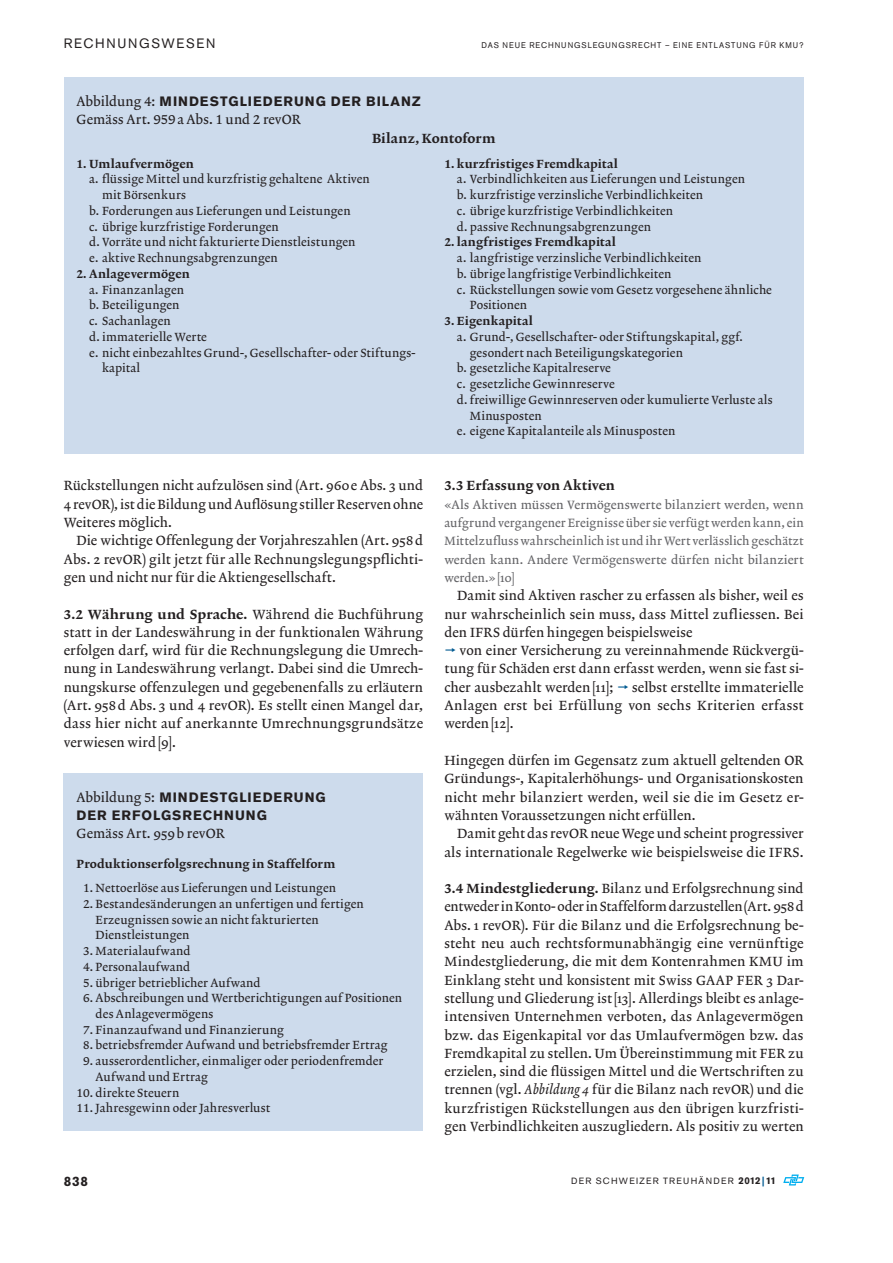
<style>
.page{position:relative;width:893px;height:1263px;background:#fff}
.page>*{position:absolute;margin:0;border:0;box-sizing:border-box;transform-origin:0 0}
.t1{font:13.5px/18.3px "Lexicon No 2 A Roman Txt";letter-spacing:.01em;color:#231f20;text-align:justify}
.t2{font:700 13.5px/18.3px "Akzidenz Grotesk BE";letter-spacing:.075em;color:#231f20}
.t3{font:13.5px "Lexicon No 2 D Roman Tab";letter-spacing:.01em;color:#231f20}
.t4{font:13.5px "Lexicon No 2 A Roman Tab";letter-spacing:.01em;color:#231f20}
.t5{font:13.5px "Akzidenz Grotesk BE";letter-spacing:.13em;color:#231f20}
.t6{font:12.15px/18.3px "Lexicon No 2 A Roman Txt";letter-spacing:.01em;color:#636366;text-align:justify}
.t7{font:12px/15.8px "Lexicon No 2 A Roman Txt";letter-spacing:.01em;color:#231f20}
.t8{font:12px "Lexicon No 2 D Roman Txt";letter-spacing:.015em;color:#231f20}
.t9{font:9px "Akzidenz Grotesk BE";letter-spacing:.14em;color:#231f20}
.t10{font:8.25px "Akzidenz Grotesk BE";letter-spacing:.125em;color:#231f20;scale:.95 1}
.s1{font-family:"Lexicon No 2 A Roman Tab";font-weight:400}
.s2{font-family:"Lexicon No 2 D Roman Tab"}
.s3{font-family:"Lexicon No 2 A Roman Txt"}
.s4{font-family:"Lexicon No 2 A Roman Tab"}
.s5{font-family:"Lexicon No 2 A Italic Txt"}
.s6{font-weight:700;font-size:9.75px}
.s7{font-weight:700;font-size:9.75px;color:#005a91}
</style>
<div class="page">
<svg style="left:783px;top:1174px;width:21px;height:11px"></svg>
<div style="left:64px;top:78px;width:740px;height:376px;background:#cddbec"></div>
<div style="left:64px;top:774px;width:359px;height:357px;background:#cddbec"></div>
<p class="t5" style="left:64px;top:35px;width:153px">RECHNUNGSWES EN</p>
<p class="t10" style="left:482px;top:40px;width:340px">DAS NEUE RECHNUNGSLEGUNGS RECHT – EINE ENTLASTUNG FÜR KMU ?</p>
<p class="t2" style="left:77px;top:92px;width:345px"><span class="s1">Abbildung 4:</span> MINDESTGLIEDERUNG DER BILANZ</p>
<p class="t4" style="left:77px;top:112px;width:226px">Gemäss Art. 959a Abs. 1 und 2 revOR</p>
<p class="t3" style="left:372px;top:130px;width:125px">Bilanz, Kontoform</p>
<p class="t8" style="left:77px;top:157px;width:119px"><span class="s2">1</span>. Umlaufvermögen</p>
<p class="t7" style="left:89px;top:172px;width:282px">a. flüssige Mittel und kurzfristig gehaltene Aktiven</p>
<p class="t7" style="left:102px;top:188px;width:85px">mit Börsenkurs</p>
<p class="t7" style="left:89px;top:203px;width:263px">b. Forderungen aus Lieferungen und Leistungen</p>
<p class="t7" style="left:89px;top:219px;width:191px">c. übrige kurzfristige Forderungen</p>
<p class="t7" style="left:89px;top:235px;width:268px">d. Vorräte und nicht fakturierte Dienstleistungen</p>
<p class="t7" style="left:89px;top:251px;width:190px">e. aktive Rechnungsabgrenzungen</p>
<p class="t8" style="left:77px;top:267px;width:115px"><span class="s2">2</span>. Anlagevermögen</p>
<p class="t7" style="left:89px;top:282px;width:96px">a. Finanzanlagen</p>
<p class="t7" style="left:89px;top:298px;width:92px">b. Beteiligungen</p>
<p class="t7" style="left:89px;top:314px;width:83px">c. Sachanlagen</p>
<p class="t7" style="left:89px;top:329px;width:119px">d. immaterielle Werte</p>
<p class="t7" style="left:89px;top:345px;width:328px">e. nicht einbezahltes Grund-, Gesellschafter- oder Stiftungs-</p>
<p class="t7" style="left:102px;top:361px;width:40px">kapital</p>
<p class="t8" style="left:444px;top:156px;width:175px"><span class="s2">1</span>. kurzfristiges Fremdkapital</p>
<p class="t7" style="left:457px;top:172px;width:290px">a. Verbindlichkeiten aus Lieferungen und Leistungen b. kurzfristige verzinsliche Verbindlichkeiten<br>c. übrige kurzfristige Verbindlichkeiten<br>d. passive Rechnungsabgrenzungen</p>
<p class="t8" style="left:444px;top:235px;width:173px"><span class="s2">2</span>. langfristiges Fremdkapital</p>
<p class="t7" style="left:457px;top:251px;width:246px">a. langfristige verzinsliche Verbindlichkeiten</p>
<p class="t7" style="left:457px;top:266px;width:216px">b. übrige langfristige Verbindlichkeiten</p>
<p class="t7" style="left:457px;top:282px;width:316px">c. Rückstellungen sowie vom Gesetz vorgesehene ähnliche</p>
<p class="t7" style="left:470px;top:298px;width:59px">Positionen</p>
<p class="t8" style="left:444px;top:314px;width:90px"><span class="s2">3</span>. Eigenkapital</p>
<p class="t7" style="left:457px;top:329px;width:288px">a. Grund-, Gesellschafter- oder Stiftungskapital, ggf.</p>
<p class="t7" style="left:470px;top:345px;width:215px">gesondert nach Beteiligungskategorien</p>
<p class="t7" style="left:457px;top:361px;width:155px">b. gesetzliche Kapitalreserve</p>
<p class="t7" style="left:457px;top:377px;width:159px">c. gesetzliche Gewinnreserve</p>
<p class="t7" style="left:457px;top:392px;width:317px">d. freiwillige Gewinnreserven oder kumulierte Verluste als</p>
<p class="t7" style="left:470px;top:408px;width:73px">Minusposten</p>
<p class="t7" style="left:457px;top:424px;width:220px">e. eigene Kapitalanteile als Minusposten</p>
<p class="t1" style="left:64px;top:477px;width:361px">Rückstellungen nicht aufzulösen sind (Art. 960e Abs. 3 und 4 revOR), ist die Bildung und Auflösung stiller Reserven ohne Weiteres möglich.</p>
<p class="t1" style="left:64px;top:532px;width:361px;text-indent:13px">Die wichtige Offenlegung der Vorjahreszahlen (Art. 958d Abs. 2 revOR) gilt jetzt für alle Rechnungslegungspflichti&shy;gen und nicht nur für die Aktiengesellschaft.</p>
<p class="t3" style="left:64px;top:606px;width:361px">3.2 Währung und Sprache. <span class="s3">Während die Buchführung</span></p>
<p class="t1" style="left:64px;top:624px;width:361px">statt in der Landeswährung in der funktionalen Währung erfolgen darf, wird für die Rechnungslegung die Umrech&shy;nung in Landeswährung verlangt. Dabei sind die Umrech&shy;nungskurse offenzulegen und gegebenenfalls zu erläutern (Art. 958d Abs. 3 und 4 revOR). Es stellt einen Mangel dar, dass hier nicht auf anerkannte Umrechnungsgrundsätze verwiesen wird[9].</p>
<p class="t2" style="left:77px;top:788px;width:251px"><span class="s1">Abbildung 5:</span> MINDESTGLIEDERUNG<br>DER ERFOLGSRECHNUNG</p>
<p class="t1" style="left:77px;top:825px;width:150px">Gemäss Art. 959b revOR</p>
<p class="t8" style="left:77px;top:857px;width:260px">Produktionserfolgsrechnung in Staffelform</p>
<p class="t7" style="left:83px;top:880px;width:254px"><span class="s4">1</span>. Nettoerlöse aus Lieferungen und Leistungen</p>
<p class="t7" style="left:96px;top:896px;width:270px;text-indent:-12px"><span class="s4">2</span>. Bestandesänderungen an unfertigen und fertigen<br>Erzeugnissen sowie an nicht fakturierten<br>Dienstleistungen</p>
<p class="t7" style="left:83px;top:943px;width:109px"><span class="s4">3</span>. Materialaufwand</p>
<p class="t7" style="left:83px;top:959px;width:109px"><span class="s4">4</span>. Personalaufwand</p>
<p class="t7" style="left:83px;top:975px;width:179px"><span class="s4">5</span>. übriger betrieblicher Aufwand</p>
<p class="t7" style="left:96px;top:991px;width:308px;text-indent:-12px"><span class="s4">6</span>. Abschreibungen und Wertberichtigungen auf Positionen des Anlagevermögens</p>
<p class="t7" style="left:83px;top:1022px;width:202px"><span class="s4">7</span>. Finanzaufwand und Finanzierung</p>
<p class="t7" style="left:83px;top:1038px;width:306px">8. betriebsfremder Aufwand und betriebsfremder Ertrag</p>
<p class="t7" style="left:96px;top:1054px;width:289px;text-indent:-12px"><span class="s4">9</span>. ausserordentlicher, einmaliger oder periodenfremder<br>Aufwand und Ertrag</p>
<p class="t7" style="left:77px;top:1085px;width:104px"><span class="s4">10</span>. direkte Steuern</p>
<p class="t7" style="left:77px;top:1101px;width:195px"><span class="s4">11</span>. Jahresgewinn oder Jahresverlust</p>
<p class="t3" style="left:444px;top:478px;width:172px">3.3 Erfassung von Aktiven</p>
<p class="t6" style="left:444px;top:496px;width:361px">«Als Aktiven müssen Vermögenswerte bilanziert werden, wenn aufgrund vergangener Ereignisse über sie verfügt werden kann, ein Mittelzufluss wahrscheinlich ist und ihr Wert verlässlich geschätzt werden kann. Andere Vermögenswerte dürfen nicht bilanziert werden.»[10]</p>
<p class="t1" style="left:444px;top:587px;width:361px;text-indent:13px">Damit sind Aktiven rascher zu erfassen als bisher, weil es nur wahrscheinlich sein muss, dass Mittel zufliessen. Bei den IFRS dürfen hingegen beispielsweise</p>
<p class="t1" style="left:444px;top:642px;width:361px;text-indent:15px"><span class="s4">v</span>on einer Versicherung zu vereinnahmende Rückvergü&shy;tung für Schäden erst dann erfasst werden, wenn sie fast si&shy;cher ausbezahlt werden[11];</p>
<p class="t1" style="left:444px;top:679px;width:361px;text-indent:188px">selbst erstellte immaterielle Anlagen erst bei Erfüllung von sechs Kriterien erfasst werden[12].</p>
<p class="t1" style="left:444px;top:752px;width:361px">Hingegen dürfen im Gegensatz zum aktuell geltenden OR Gründungs-, Kapitalerhöhungs- und Organisationskosten nicht mehr bilanziert werden, weil sie die im Gesetz er&shy;wähnten Voraussetzungen nicht erfüllen.</p>
<p class="t1" style="left:444px;top:825px;width:361px;text-align:right">Damit geht das revOR neue Wege und scheint progressiver als internationale Regelwerke wie beispielsweise die IFRS.</p>
<p class="t1" style="left:444px;top:880px;width:361px"><span class="s2">3.4 Mindestgliederung.</span> Bilanz und Erfolgsrechnung sind entweder in Konto- oder in Staffelform darzustellen (Art. 958d Abs. 1 revOR). Für die Bilanz und die Erfolgsrechnung be&shy;steht neu auch rechtsformunabhängig eine vernünftige Mindestgliederung, die mit dem Kontenrahmen KMU im Einklang steht und konsistent mit Swiss GAAP FER 3 Dar&shy;stellung und Gliederung ist[13]. Allerdings bleibt es anlage&shy;intensiven Unternehmen verboten, das Anlagevermögen bzw. das Eigenkapital vor das Umlaufvermögen bzw. das Fremdkapital zu stellen. Um Übereinstimmung mit FER zu erzielen, sind die flüssigen Mittel und die Wertschriften zu trennen (vgl. <span class="s5">Abbildung 4</span> für die Bilanz nach revOR) und die kurzfristigen Rückstellungen aus den übrigen kurzfristi&shy;gen Verbindlichkeiten auszugliedern. Als positiv zu werten</p>
<p class="t2" style="left:64px;top:1172px;width:26px">838</p>
<p class="t9" style="left:571px;top:1175px;width:207px">DER SCHWEIZER TREUHÄND ER <span class="s6">2012</span><span class="s7">|</span><span class="s6">11</span></p>
</div>
